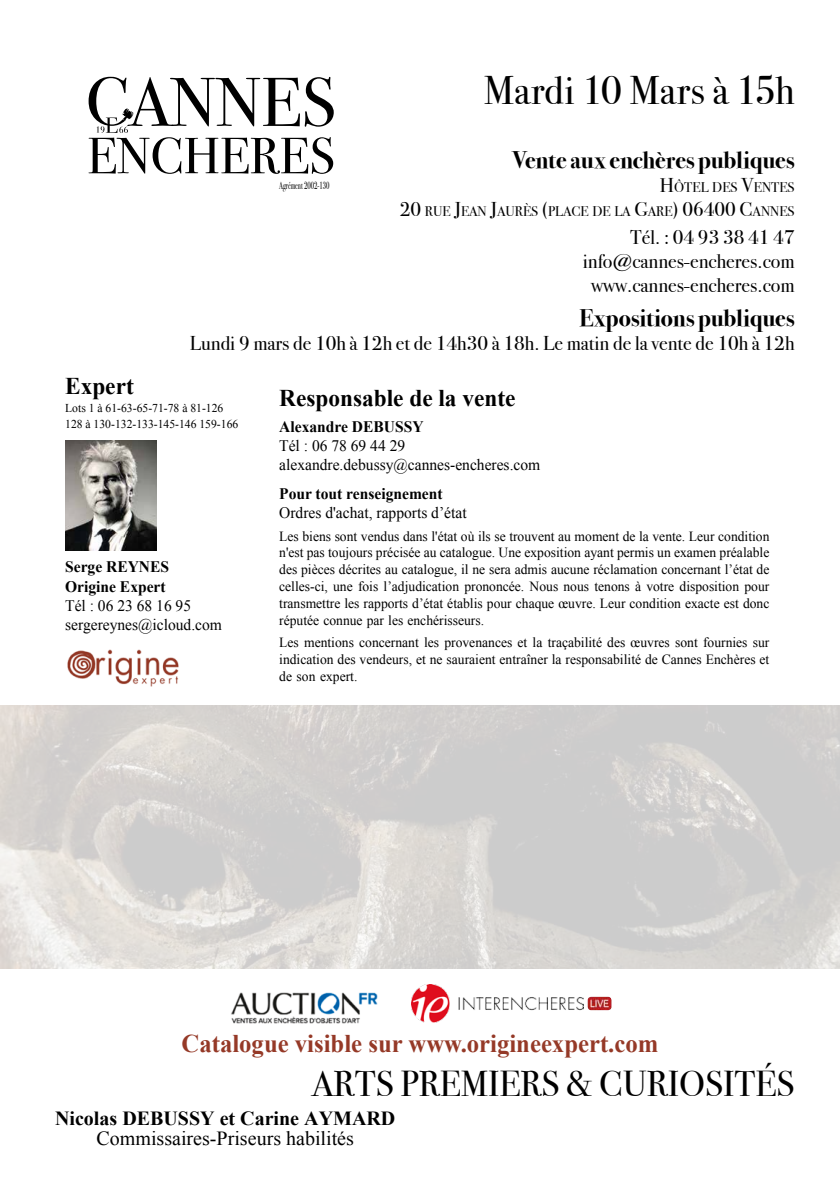
<style>
.page{position:relative;width:840px;height:1191px;background:#fff}
.page>*{position:absolute;margin:0;border:0;box-sizing:border-box;transform-origin:0 0}
.t1{font:40px "Bodoni Svty Two ITCTT";color:#000}
.t2{font:36px "Bodoni Svty Two ITCTT";color:#000}
.t3{font:700 25.4px "Times New Roman";color:#953927}
.t4{font:700 24px "Bodoni Svty Two ITCTT";letter-spacing:-.005em;color:#000}
.t5{font:700 24px "Times New Roman";color:#000}
.t6{font:20px/24px "Bodoni Svty Two ITCTT";color:#000;text-align:right}
.t7{font:20px "Times New Roman";color:#000}
.t8{font:700 20px "Times New Roman";color:#000}
.t9{font:16px/19.2px "Times New Roman";color:#000}
.t10{font:700 16px/19.2px "Times New Roman";color:#000}
.t11{font:14px/16.8px "Times New Roman";color:#000;text-align:justify}
.t12{font:14px/24px "Bodoni Svty Two ITCTT";color:#000;text-align:right}
.t13{font:12px/16px "Times New Roman";color:#000}
.t14{font:10.6px "Bodoni Svty Two ITCTT";color:#000;scale:.6 1}
.s1{font-size:20px}
</style>
<div class="page">
<img style="left:0;top:705px;width:839px;height:264px">
<svg style="left:88px;top:77px;width:245px;height:97px"></svg>
<img style="left:231px;top:992px;width:147px;height:32px">
<img style="left:411px;top:984px;width:172px;height:39px">
<img style="left:587px;top:996px;width:24px;height:14px">
<img style="left:67px;top:649px;width:112px;height:37px">
<img style="left:65px;top:440px;width:91px;height:110px">
<p class="t14" style="left:279px;top:179px;width:85px">Agrément 2002-130</p>
<h1 class="t1" style="left:483px;top:67px;width:312px">Mardi 10 Mars à 15h</h1>
<h3 class="t4" style="left:512px;top:146px;width:283px">Vente aux enchères publiques</h3>
<p class="t12" style="left:399px;top:176px;width:396px"><span class="s1">H</span>ÔTEL DES <span class="s1">V</span>ENTES<br><span class="s1">20</span> RUE <span class="s1">J</span>EAN <span class="s1">J</span>AURÈS <span class="s1">(</span>PLACE DE LA <span class="s1">G</span>ARE<span class="s1">) 06400 C</span>ANNES</p>
<h3 class="t6" style="left:582px;top:225px;width:213px">Tél. : 04 93 38 41 47 info@cannes-encheres.com www.cannes-encheres.com</h3>
<h3 class="t4" style="left:579px;top:304px;width:216px">Expositions publiques</h3>
<h3 class="t6" style="left:190px;top:331px;width:606px">Lundi 9 mars de 10h à 12h et de 14h30 à 18h. Le matin de la vente de 10h à 12h</h3>
<h3 class="t5" style="left:65px;top:373px;width:70px">Expert</h3>
<p class="t13" style="left:65px;top:400px;width:174px">Lots 1 à 61-63-65-71-78 à 81-126<br>128 à 130-132-133-145-146 159-166</p>
<p class="t10" style="left:65px;top:557px;width:105px">Serge REYNES<br>Origine Expert</p>
<p class="t9" style="left:65px;top:596px;width:158px">Tél : 06 23 68 16 95 sergereynes@icloud.com</p>
<h3 class="t5" style="left:279px;top:384px;width:238px">Responsable de la vente</h3>
<p class="t10" style="left:279px;top:417px;width:146px">Alexandre DEBUSSY</p>
<p class="t9" style="left:279px;top:436px;width:262px">Tél : 06 78 69 44 29 alexandre.debussy@cannes-encheres.com</p>
<p class="t10" style="left:279px;top:484px;width:165px">Pour tout renseignement</p>
<p class="t9" style="left:279px;top:503px;width:189px">Ordres d'achat, rapports d’état</p>
<p class="t11" style="left:279px;top:527px;width:491px">Les biens sont vendus dans l'état où ils se trouvent au moment de la vente. Leur condition n'est pas toujours précisée au catalogue. Une exposition ayant permis un examen préalable des pièces décrites au catalogue, il ne sera admis aucune réclamation concernant l’état de celles-ci, une fois l’adjudication prononcée. Nous nous tenons à votre disposition pour transmettre les rapports d’état établis pour chaque œuvre. Leur condition exacte est donc réputée connue par les enchérisseurs.</p>
<p class="t11" style="left:279px;top:634px;width:491px">Les mentions concernant les provenances et la traçabilité des œuvres sont fournies sur indication des vendeurs, et ne sauraient entraîner la responsabilité de Cannes Enchères et de son expert.</p>
<h3 class="t3" style="left:181px;top:1029px;width:478px">Catalogue visible sur www.origineexpert.com</h3>
<h2 class="t2" style="left:312px;top:1062px;width:484px">ARTS PREMIERS &amp; CURIOSITÉS</h2>
<h3 class="t8" style="left:55px;top:1107px;width:341px">Nicolas DEBUSSY et Carine AYMARD</h3>
<h3 class="t7" style="left:96px;top:1127px;width:259px">Commissaires-Priseurs habilités</h3>
</div>
